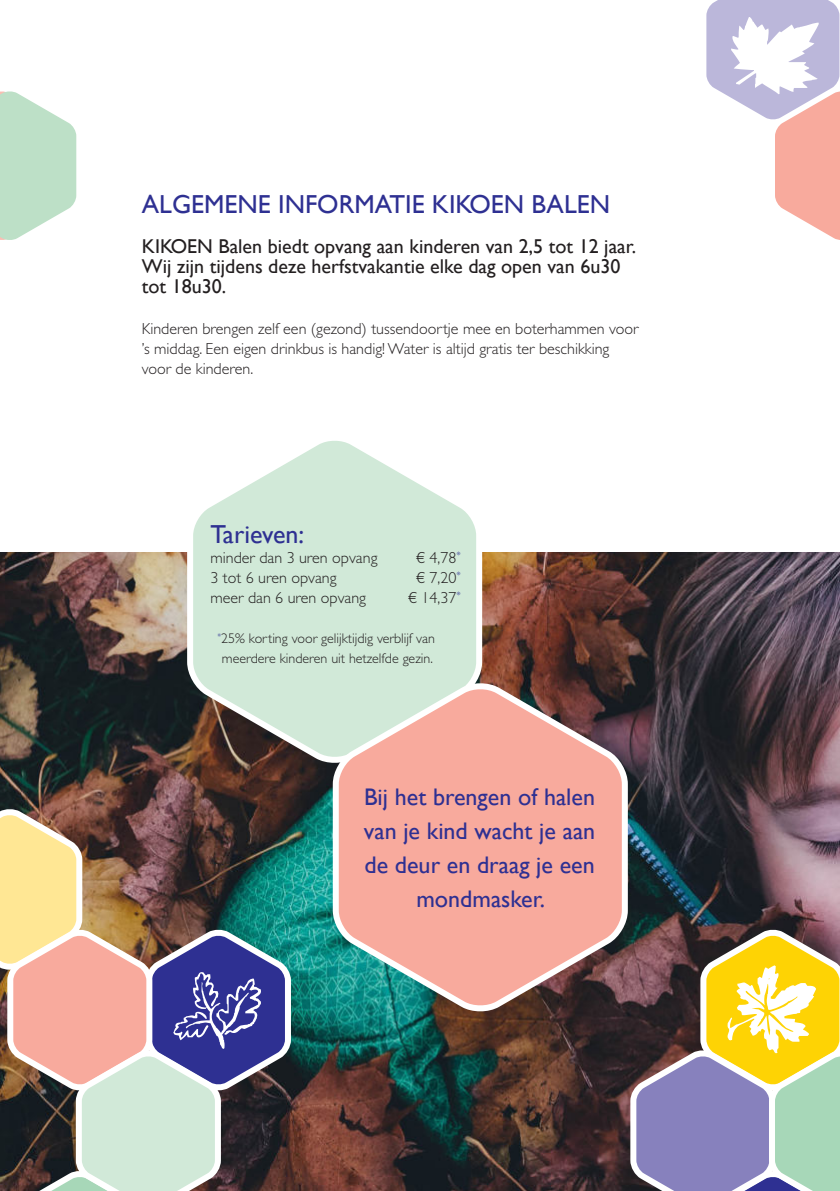
<style>
.page{position:relative;width:840px;height:1191px;background:#fff}
.page>*{position:absolute;margin:0;border:0;box-sizing:border-box;transform-origin:0 0}
.t1{font:26px "Gill Sans";color:#2e3092}
.t2{font:24px/34px "Gill Sans";color:#2e3092;text-align:center}
.t3{font:20px/20px "Gill Sans";color:#231f20}
.t4{font:300 16px/20px "Gill Sans";color:#231f20}
.t5{font:300 14px/20px "Gill Sans";color:#231f20;text-align:center}
</style>
<div class="page">
<img style="left:0;top:553px;width:839px;height:638px">
<svg style="left:184px;top:441px;width:301px;height:328px"></svg>
<svg style="left:329px;top:676px;width:301px;height:342px;background:#cfa197"></svg>
<svg style="left:0;top:91px;width:77px;height:149px"></svg>
<svg style="left:706px;top:0;width:133px;height:240px"></svg>
<img style="left:0;top:803px;width:294px;height:388px">
<svg style="left:627px;top:924px;width:212px;height:267px;background:#a49a7b"></svg>
<h1 class="t1" style="left:142px;top:194px;width:469px">ALGEMENE INFORMATIE KIKOEN BALEN</h1>
<p class="t3" style="left:142px;top:238px;width:495px">KIKOEN Balen biedt opvang aan kinderen van 2,5 tot 12 jaar.<br>Wij zijn tijdens deze herfstvakantie elke dag open van 6u30 tot 18u30.</p>
<p class="t4" style="left:142px;top:320px;width:498px">Kinderen brengen zelf een (gezond) tussendoortje mee en boterhammen voor ’s middag. Een eigen drinkbus is handig! Water is altijd gratis ter beschikking voor de kinderen.</p>
<h1 class="t1" style="left:210px;top:524px;width:95px">Tarieven:</h1>
<p class="t4" style="left:210px;top:550px;width:168px">minder dan 3 uren opvang</p>
<p class="t4" style="left:416px;top:550px;width:46px">€ 4,78<sup>*</sup></p>
<p class="t4" style="left:210px;top:570px;width:127px">3 tot 6 uren opvang</p>
<p class="t4" style="left:416px;top:570px;width:46px">€ 7,20<sup>*</sup></p>
<p class="t4" style="left:210px;top:590px;width:157px">meer dan 6 uren opvang</p>
<p class="t4" style="left:408px;top:590px;width:54px">€ 14,37<sup>*</sup></p>
<p class="t5" style="left:217px;top:630px;width:219px"><sup>*</sup>25% korting voor gelijktijdig verblijf van meerdere kinderen uit hetzelfde gezin.</p>
<h2 class="t2" style="left:364px;top:781px;width:233px">Bij het brengen of halen van je kind wacht je aan de deur en draag je een mondmasker.</h2>
</div>
